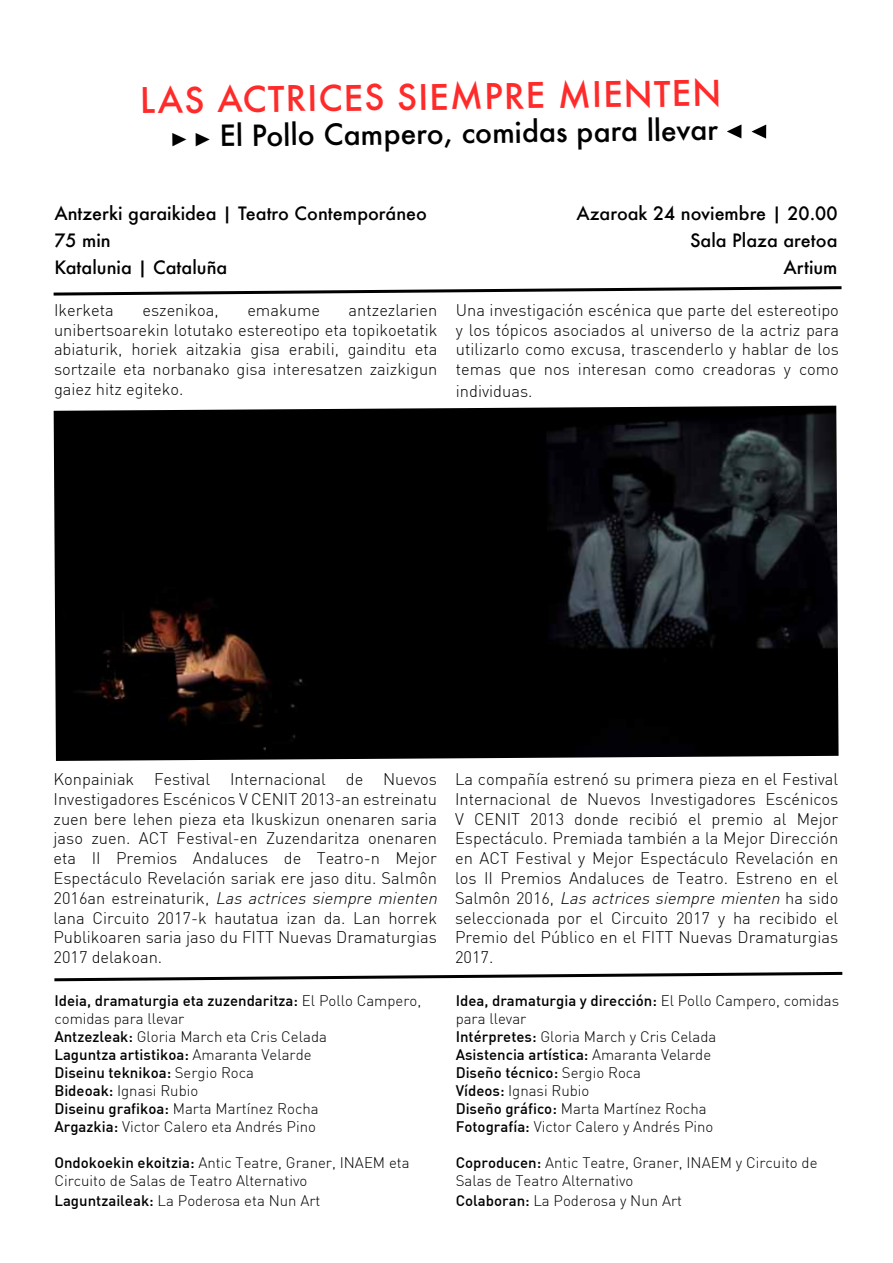
<style>
.page{position:relative;width:893px;height:1263px;background:#fff}
.page>*{position:absolute;margin:0;border:0;box-sizing:border-box;transform-origin:0 0}
.t1{font:500 34.5px "Futura";color:#ff2b2a}
.t2{font:500 28.5px "Futura";color:#000}
.t3{font:500 18px/27px "Futura";color:#000}
.t4{font:300 16.5px/19.8px "DIN";color:#000;text-align:justify}
.t5{font:300 15px/18px "DIN";color:#000}
.s1{font-family:"Minion Pro";font-weight:700}
.s2{font-style:italic}
.s3{font-weight:500}
</style>
<div class="page">
<svg style="left:54px;top:971px;width:789px;height:11px"></svg>
<svg style="left:53px;top:286px;width:789px;height:10px"></svg>
<img style="left:54px;top:406px;width:785px;height:355px">
<svg style="left:727px;top:124px;width:39px;height:15px"></svg>
<h1 class="t1" style="left:140px;top:79px;width:583px;rotate:-1deg">LAS ACTRICES SIEMPRE MIENTEN</h1>
<h2 class="t2" style="left:170px;top:119px;width:549px;rotate:-1deg"><span class="s1">▶ ▶</span> El Pollo Campero, comidas para llevar</h2>
<p class="t3" style="left:54px;top:200px;width:374px">Antzerki garaikidea | Teatro Contemporáneo<br>75 min<br>Katalunia | Cataluña</p>
<p class="t3" style="left:576px;top:200px;width:262px;text-align:right">Azaroak 24 noviembre | 20.00<br>Sala Plaza aretoa<br>Artium</p>
<p class="t4" style="left:54px;top:301px;width:385px;text-indent:295px">antzezlarien unibertsoarekin lotutako estereotipo eta topikoetatik abiaturik, horiek aitzakia gisa erabili, gainditu eta sortzaile eta norbanako gisa interesatzen zaizkigun gaiez hitz egiteko.</p>
<p class="t4" style="left:456px;top:301px;width:385px">Una investigación escénica que parte del estereotipo y los tópicos asociados al universo de la actriz para utilizarlo como excusa, trascenderlo y hablar de los temas que nos interesan como creadoras y como</p>
<p class="t4" style="left:54px;top:301px;width:61px">Ikerketa</p>
<p class="t4" style="left:142px;top:301px;width:78px">eszenikoa,</p>
<p class="t4" style="left:247px;top:301px;width:74px">emakume</p>
<p class="t4" style="left:456px;top:382px;width:78px">individuas.</p>
<p class="t4" style="left:54px;top:770px;width:389px;text-align:left">Konpainiak Festival Internacional de Nuevos Investigadores Escénicos V CENIT 2013-an estreinatu zuen bere lehen pieza eta Ikuskizun onenaren saria jaso zuen. ACT Festival-en Zuzendaritza onenaren eta II Premios Andaluces de Teatro-n Mejor Espectáculo Revelación sariak ere jaso ditu. Salmôn 2 0 1 6 a n e s t re i n a t u r i k , <span class="s2">Las actrices siempre mienten </span>lana Circuito 2017-k hautatua izan da. Lan horrek Publikoaren saria jaso du FITT Nuevas Dramaturgias 2017 delakoan.</p>
<p class="t4" style="left:455px;top:770px;width:385px">La compañía estrenó su primera pieza en el Festival Internacional de Nuevos Investigadores Escénicos V CENIT 2013 donde recibió el premio al Mejor Espectáculo. Premiada también a la Mejor Dirección en ACT Festival y Mejor Espectáculo Revelación en los II Premios Andaluces de Teatro. Estreno en el S a l m ô n 2 0 1 6 , <span class="s2">Las actrices siempre mienten</span> h a s i d o seleccionada por el Circuito 2017 y ha recibido el Premio del Público en el FITT Nuevas Dramaturgias 2017.</p>
<p class="t5" style="left:54px;top:993px;width:368px"><span class="s3">Ideia, dramaturgia eta zuzendaritza:</span> El Pollo Campero, comidas para llevar<br><span class="s3">Antzezleak:</span> Gloria March eta Cris Celada<br><span class="s3">Laguntza artistikoa:</span> Amaranta Velarde<br><span class="s3">Diseinu teknikoa:</span> Sergio Roca<br><span class="s3">Bideoak:</span> Ignasi Rubio<br><span class="s3">Diseinu grafikoa:</span> Marta Martínez Rocha<br><span class="s3">Argazkia:</span> Victor Calero eta Andrés Pino</p>
<p class="t5" style="left:54px;top:1155px;width:357px"><span class="s3">Ondokoekin ekoitzia:</span> Antic Teatre, Graner, INAEM eta<br>Circuito de Salas de Teatro Alternativo</p>
<p class="t5" style="left:54px;top:1193px;width:268px"><span class="s3">Laguntzaileak:</span> La Poderosa eta Nun Art</p>
<p class="t5" style="left:456px;top:993px;width:385px"><span class="s3">Idea, dramaturgia y dirección:</span> El Pollo Campero, comidas para llevar<br><span class="s3">Intérpretes:</span> Gloria March y Cris Celada<br><span class="s3">Asistencia artística:</span> Amaranta Velarde<br><span class="s3">Diseño técnico:</span> Sergio Roca<br><span class="s3">Vídeos:</span> Ignasi Rubio<br><span class="s3">Diseño gráfico:</span> Marta Martínez Rocha<br><span class="s3">Fotografía:</span> Victor Calero y Andrés Pino</p>
<p class="t5" style="left:456px;top:1155px;width:363px"><span class="s3">Coproducen:</span> Antic Teatre, Graner, INAEM y Circuito de<br>Salas de Teatro Alternativo</p>
<p class="t5" style="left:456px;top:1193px;width:228px"><span class="s3">Colaboran:</span> La Poderosa y Nun Art</p>
</div>
